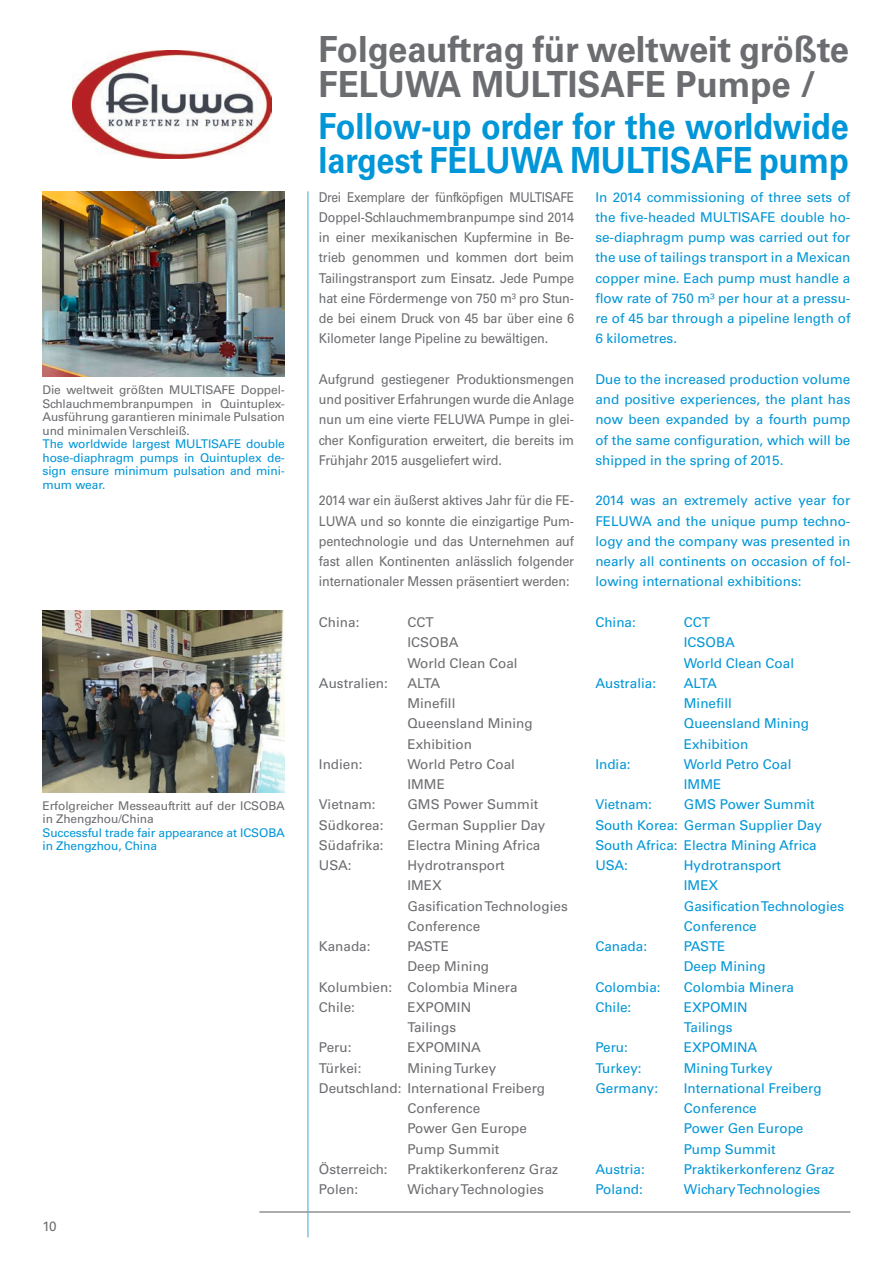
<style>
.page{position:relative;width:893px;height:1263px;background:#fff}
.page>*{position:absolute;margin:0;border:0;box-sizing:border-box;transform-origin:0 0}
.t1{font:700 36px/34.5px "Univers CE";color:#0196d7;scale:.9 1}
.t2{font:700 36px/34.5px "Univers CE";color:#6c6d70;scale:.96 1}
.t3{font:500 13.5px/20.2px "Univers CE";color:#0196d7}
.t4{font:500 13.5px/20.2px "Univers CE";color:#6c6d70}
.t5{font:500 13.5px/20.2px "Univers CE";color:#6c6d70;text-align:justify;scale:.93 1}
.t6{font:500 13.5px/20.2px "Univers CE";color:#6c6d70;text-align:justify;scale:.89 1}
.t7{font:500 12px/13.5px "Univers CE";letter-spacing:-.01em;color:#6c6d70;text-align:justify}
.t8{font:500 12px/13.5px "Univers CE";letter-spacing:-.01em;color:#0196d7;text-align:justify}
</style>
<div class="page">
<img style="left:72px;top:50px;width:199px;height:108px">
<hr style="left:259px;top:1211px;width:591px;height:1px;background:#6c6d70">
<hr style="left:307px;top:191px;width:1px;height:1046px;background:#56aee1">
<img style="left:43px;top:191px;width:242px;height:185px">
<img style="left:43px;top:610px;width:242px;height:182px">
<p class="t7" style="left:43px;top:383px;width:244px">Die weltweit größten MULTISAFE Doppel-Schlauchmembranpumpen in Quintuplex-Ausführung garantieren minimale Pulsation und minimalen Verschleiß.</p>
<p class="t8" style="left:43px;top:437px;width:244px">The worldwide largest MULTISAFE double hose-diaphragm pumps in Quintuplex de&shy;sign ensure minimum pulsation and mini&shy;mum wear.</p>
<p class="t7" style="left:43px;top:799px;width:244px">Erfolgreicher Messeauftritt auf der ICSOBA in Zhengzhou/China</p>
<p class="t8" style="left:43px;top:826px;width:244px">Successful trade fair appearance at ICSOBA in Zhengzhou, China</p>
<p class="t4" style="left:43px;top:1216px;width:16px">10</p>
<h1 class="t2" style="left:318px;top:34px;width:554px">Folgeauftrag für weltweit größte<br>FELUWA MULTISAFE Pumpe /</h1>
<h1 class="t1" style="left:318px;top:110px;width:591px">Follow-up order for the worldwide largest FELUWA MULTISAFE pump</h1>
<p class="t6" style="left:319px;top:187px;width:288px">Drei Exemplare der fünfköpfigen MULTISAFE Doppel-Schlauchmembranpumpe sind 2014 in einer mexikanischen Kupfermine in Be&shy;trieb genommen und kommen dort beim Tailingstransport zum Einsatz. Jede Pumpe hat eine Fördermenge von 750 m³ pro Stun&shy;de bei einem Druck von 45 bar über eine 6<br>Kilometer lange Pipeline zu bewältigen.</p>
<p class="t5" style="left:319px;top:369px;width:276px">Aufgrund gestiegener Produktionsmengen und positiver Erfahrungen wurde die Anlage nun um eine vierte FELUWA Pumpe in glei&shy;cher Konfiguration erweitert, die bereits im Frühjahr 2015 ausgeliefert wird.</p>
<p class="t5" style="left:319px;top:491px;width:276px">2014 war ein äußerst aktives Jahr für die FE-LUWA und so konnte die einzigartige Pum&shy;pentechnologie und das Unternehmen auf fast allen Kontinenten anlässlich folgender internationaler Messen präsentiert werden:</p>
<p class="t4" style="left:319px;top:612px;width:42px">China:</p>
<p class="t4" style="left:407px;top:612px;width:112px">CCT<br>ICSOBA<br>World Clean Coal</p>
<p class="t4" style="left:319px;top:673px;width:71px">Australien:</p>
<p class="t4" style="left:407px;top:673px;width:127px">ALTA<br>Minefill<br>Queensland Mining<br>Exhibition</p>
<p class="t4" style="left:319px;top:754px;width:45px">Indien:</p>
<p class="t4" style="left:407px;top:754px;width:109px">World Petro Coal<br>IMME</p>
<p class="t4" style="left:319px;top:795px;width:58px">Vietnam:</p>
<p class="t4" style="left:407px;top:795px;width:132px">GMS Power Summit</p>
<p class="t4" style="left:319px;top:815px;width:66px">Südkorea:</p>
<p class="t4" style="left:407px;top:815px;width:140px">German Supplier Day</p>
<p class="t4" style="left:319px;top:835px;width:66px">Südafrika:</p>
<p class="t4" style="left:407px;top:835px;width:134px">Electra Mining Africa</p>
<p class="t4" style="left:319px;top:855px;width:34px">USA:</p>
<p class="t4" style="left:407px;top:855px;width:162px">Hydrotransport<br>IMEX<br>Gasification Technologies<br>Conference</p>
<p class="t4" style="left:319px;top:936px;width:53px">Kanada:</p>
<p class="t4" style="left:407px;top:936px;width:43px">PASTE</p>
<p class="t4" style="left:407px;top:957px;width:83px">Deep Mining</p>
<p class="t4" style="left:319px;top:977px;width:200px">Kolumbien: Colombia Minera</p>
<p class="t4" style="left:319px;top:997px;width:38px">Chile:</p>
<p class="t4" style="left:407px;top:997px;width:65px">EXPOMIN<br>Tailings</p>
<p class="t4" style="left:319px;top:1038px;width:34px">Peru:</p>
<p class="t4" style="left:407px;top:1038px;width:75px">EXPOMINA</p>
<p class="t4" style="left:319px;top:1058px;width:44px">Türkei:</p>
<p class="t4" style="left:407px;top:1058px;width:90px">Mining Turkey</p>
<p class="t4" style="left:319px;top:1078px;width:228px">Deutschland: International Freiberg</p>
<p class="t4" style="left:407px;top:1098px;width:74px">Conference</p>
<p class="t4" style="left:407px;top:1119px;width:121px">Power Gen Europe</p>
<p class="t4" style="left:407px;top:1139px;width:93px">Pump Summit</p>
<p class="t4" style="left:319px;top:1159px;width:70px">Österreich:</p>
<p class="t4" style="left:407px;top:1159px;width:152px">Praktikerkonferenz Graz</p>
<p class="t4" style="left:319px;top:1179px;width:41px">Polen:</p>
<p class="t4" style="left:407px;top:1179px;width:138px">Wichary Technologies</p>
<p class="t3" style="left:595px;top:187px;width:257px;text-align:justify">In 2014 commissioning of three sets of the five-headed MULTISAFE double ho&shy;se-diaphragm pump was carried out for the use of tailings transport in a Mexican copper mine. Each pump must handle a flow rate of 750 m³ per hour at a pressu&shy;re of 45 bar through a pipeline length of 6 kilometres.</p>
<p class="t3" style="left:595px;top:369px;width:257px;text-align:justify">Due to the increased production volume and positive experiences, the plant has now been expanded by a fourth pump of the same configuration, which will be shipped in the spring of 2015.</p>
<p class="t3" style="left:595px;top:491px;width:257px;text-align:justify">2014 was an extremely active year for FELUWA and the unique pump techno&shy;logy and the company was presented in nearly all continents on occasion of fol&shy;lowing international exhibitions:</p>
<p class="t3" style="left:595px;top:612px;width:42px">China:</p>
<p class="t3" style="left:684px;top:612px;width:112px">CCT<br>ICSOBA<br>World Clean Coal</p>
<p class="t3" style="left:595px;top:673px;width:62px">Australia:</p>
<p class="t3" style="left:684px;top:673px;width:127px">ALTA<br>Minefill<br>Queensland Mining<br>Exhibition</p>
<p class="t3" style="left:595px;top:754px;width:37px">India:</p>
<p class="t3" style="left:684px;top:754px;width:109px">World Petro Coal<br>IMME</p>
<p class="t3" style="left:595px;top:795px;width:58px">Vietnam:</p>
<p class="t3" style="left:595px;top:795px;width:228px;text-indent:89px">GMS Power Summit<br>South Korea: German Supplier Day<br>South Africa: Electra Mining Africa<br>USA:</p>
<p class="t3" style="left:684px;top:855px;width:162px">Hydrotransport<br>IMEX<br>Gasification Technologies<br>Conference</p>
<p class="t3" style="left:595px;top:936px;width:53px">Canada:</p>
<p class="t3" style="left:684px;top:936px;width:83px">PASTE<br>Deep Mining</p>
<p class="t3" style="left:595px;top:977px;width:67px">Colombia:</p>
<p class="t3" style="left:684px;top:977px;width:112px">Colombia Minera</p>
<p class="t3" style="left:595px;top:997px;width:38px">Chile:</p>
<p class="t3" style="left:684px;top:997px;width:65px">EXPOMIN<br>Tailings</p>
<p class="t3" style="left:595px;top:1038px;width:34px">Peru:</p>
<p class="t3" style="left:684px;top:1038px;width:75px">EXPOMINA</p>
<p class="t3" style="left:595px;top:1058px;width:48px">Turkey:</p>
<p class="t3" style="left:684px;top:1058px;width:90px">Mining Turkey</p>
<p class="t3" style="left:595px;top:1078px;width:64px">Germany:</p>
<p class="t3" style="left:684px;top:1078px;width:139px">International Freiberg<br>Conference<br>Power Gen Europe<br>Pump Summit</p>
<p class="t3" style="left:595px;top:1159px;width:51px">Austria:</p>
<p class="t3" style="left:684px;top:1159px;width:152px">Praktikerkonferenz Graz</p>
<p class="t3" style="left:595px;top:1179px;width:49px">Poland:</p>
<p class="t3" style="left:684px;top:1179px;width:138px">Wichary Technologies</p>
</div>
